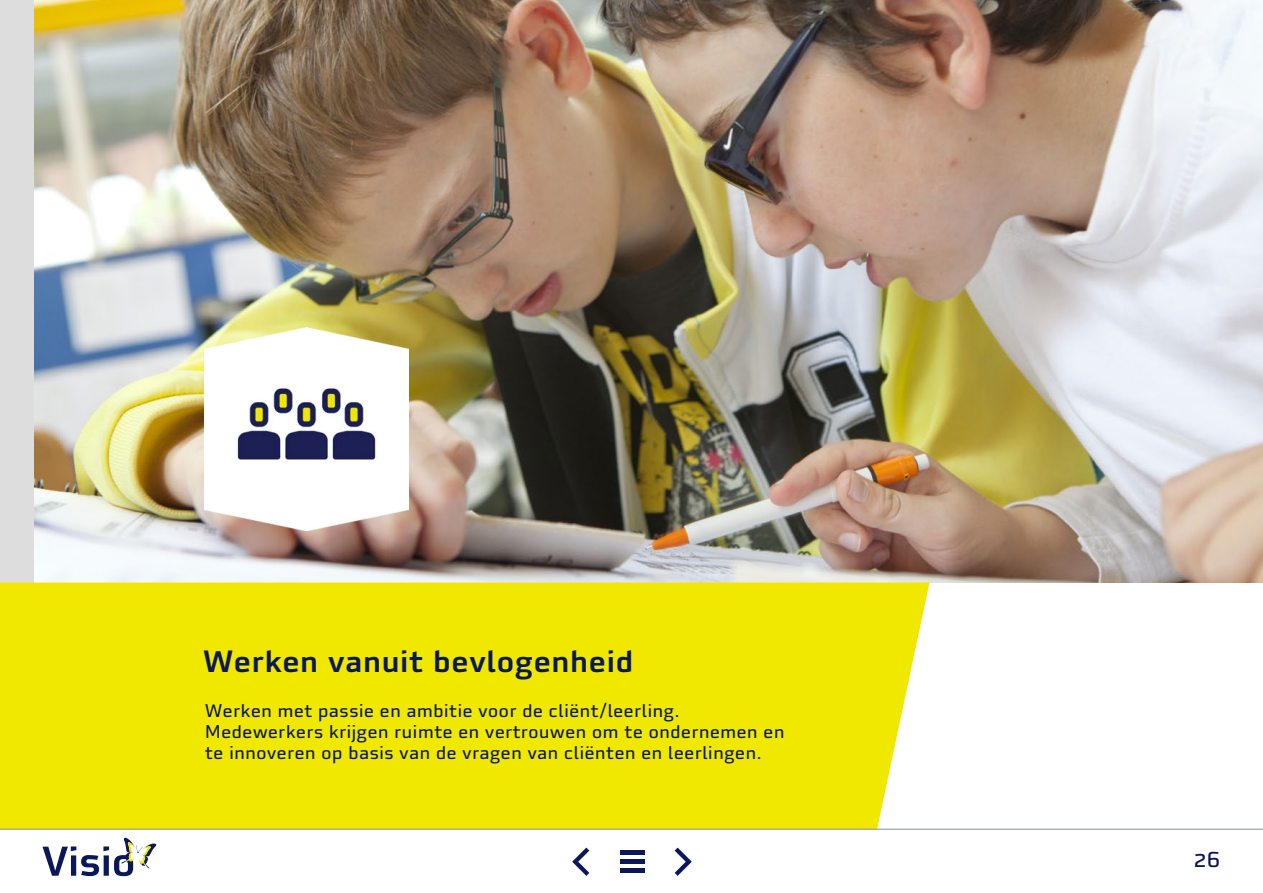
<style>
.page{position:relative;width:1263px;height:893px;background:#fff}
.page>*{position:absolute;margin:0;border:0;box-sizing:border-box;transform-origin:0 0}
.kop_c_20{font:500 30px "Utility OT";color:#0a1759}
.t1{font:22.5px "Utility OT";color:#0a1759}
.kop_c_14{font:18px/21px "Utility OT";color:#0a1759}
</style>
<div class="page">
<svg style="left:675px;top:848px;width:17px;height:28px"></svg>
<svg style="left:572px;top:848px;width:17px;height:28px"></svg>
<svg style="left:43px;top:838px;width:113px;height:38px"></svg>
<div style="left:620px;top:850px;width:24px;height:5px;background:#0a1759"></div>
<hr style="left:620px;top:860px;width:24px;height:4px;background:#0a1759">
<hr style="left:620px;top:869px;width:24px;height:4px;background:#0a1759">
<div style="left:0;top:0;width:1263px;height:583px;background:#ddd"></div>
<img style="left:34px;top:0;width:1229px;height:583px">
<img style="left:205px;top:327px;width:204px;height:204px">
<div style="left:0;top:583px;width:929px;height:246px;background:#f1e800"></div>
<hr style="left:0;top:829px;width:1263px;height:1px;background:#858bac">
<h2 class="kop_c_20" style="left:203px;top:642px;width:432px">Werken vanuit bevlogenheid</h2>
<h3 class="kop_c_14" style="left:205px;top:700px;width:581px">Werken met passie en ambitie voor de cliënt/leerling.<br>Medewerkers krijgen ruimte en vertrouwen om te ondernemen en te innoveren op basis van de vragen van cliënten en leerlingen.</h3>
<p class="t1" style="left:1194px;top:845px;width:28px">26</p>
</div>
